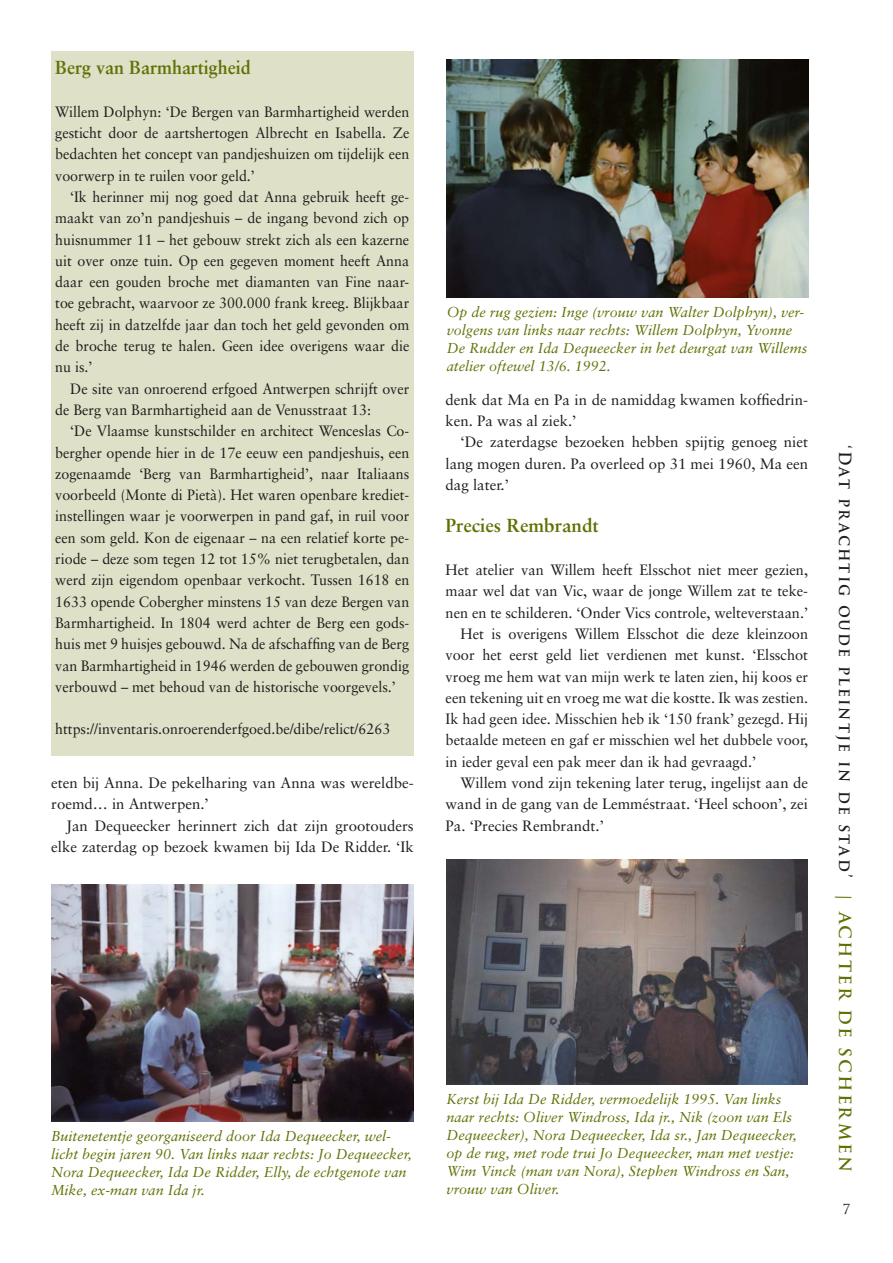
<style>
.page{position:relative;width:893px;height:1263px;background:#fff}
.page>*{position:absolute;margin:0;border:0;box-sizing:border-box;transform-origin:0 0}
.t1{font:700 18.9px "Sabon LT";color:#636f03;scale:.95 1}
.t2{font:700 18.9px "Sabon LT";color:#636f03}
.t3{font:700 16.5px "Trajan Pro";color:#1d1d1b;scale:.94 1}
.t4{font:15px/21.3px "Sabon LT";color:#1d1d1b;text-align:justify;scale:.95 1}
.t5{font:15px/21.3px "Sabon LT";color:#1d1d1b}
.t6{font:italic 14.4px/18px "Sabon LT";color:#636f03}
.t7{font:13.5px "Trajan Pro";color:#1d1d1b}
.s1{color:#636f03}
</style>
<div class="page">
<img style="left:446px;top:859px;width:362px;height:225px">
<div style="left:51px;top:51px;width:363px;height:705px;background:#dee0c8"></div>
<img style="left:51px;top:884px;width:363px;height:238px">
<img style="left:446px;top:60px;width:362px;height:237px">
<p class="t1" style="left:55px;top:56px;width:207px">Berg van Barmhartigheid</p>
<p class="t4" style="left:55px;top:101px;width:374px">Willem Dolphyn: ‘De Bergen van Barmhartigheid werden gesticht door de aartshertogen Albrecht en Isabella. Ze bedachten het concept van pandjeshuizen om tijdelijk een voorwerp in te ruilen voor geld.’</p>
<p class="t4" style="left:55px;top:186px;width:374px;text-indent:15px">‘Ik herinner mij nog goed dat Anna gebruik heeft ge&shy;maakt van zo’n pandjeshuis – de ingang bevond zich op huisnummer 11 – het gebouw strekt zich als een kazerne uit over onze tuin. Op een gegeven moment heeft Anna daar een gouden broche met diamanten van Fine naar&shy;toe gebracht, waarvoor ze 300.000 frank kreeg. Blijkbaar heeft zij in datzelfde jaar dan toch het geld gevonden om de broche terug te halen. Geen idee overigens waar die nu is.’</p>
<p class="t4" style="left:55px;top:378px;width:374px;text-indent:15px">De site van onroerend erfgoed Antwerpen schrijft over de Berg van Barmhartigheid aan de Venusstraat 13:</p>
<p class="t4" style="left:55px;top:420px;width:374px;text-indent:15px">‘De Vlaamse kunstschilder en architect Wenceslas Co&shy;bergher opende hier in de 17e eeuw een pandjeshuis, een zogenaamde ‘Berg van Barmhartigheid’, naar Italiaans voorbeeld (Monte di Pietà). Het waren openbare krediet&shy;instellingen waar je voorwerpen in pand gaf, in ruil voor een som geld. Kon de eigenaar – na een relatief korte pe&shy;riode – deze som tegen 12 tot 15% niet terugbetalen, dan werd zijn eigendom openbaar verkocht. Tussen 1618 en 1633 opende Cobergher minstens 15 van deze Bergen van Barmhartigheid. In 1804 werd achter de Berg een gods&shy;huis met 9 huisjes gebouwd. Na de afschaffing van de Berg van Barmhartigheid in 1946 werden de gebouwen grondig verbouwd – met behoud van de historische voorgevels.’</p>
<p class="t4" style="left:55px;top:718px;width:354px">https://inventaris.onroerenderfgoed.be/dibe/relict/6263</p>
<p class="t5" style="left:51px;top:772px;width:364px">eten bij Anna. De pekelharing van Anna was wereldbe&shy;roemd… in Antwerpen.’</p>
<p class="t5" style="left:51px;top:815px;width:364px;text-align:right">Jan Dequeecker herinnert zich dat zijn grootouders elke zaterdag op bezoek kwamen bij Ida De Ridder. ‘Ik</p>
<p class="t6" style="left:51px;top:1127px;width:362px">Buitenetentje georganiseerd door Ida Dequeecker, wel&shy;licht begin jaren 90. Van links naar rechts: Jo Dequeecker, Nora Dequeecker, Ida De Ridder, Elly, de echtgenote van Mike, ex-man van Ida jr.</p>
<p class="t6" style="left:447px;top:303px;width:362px">Op de rug gezien: Inge (vrouw van Walter Dolphyn), ver&shy;volgens van links naar rechts: Willem Dolphyn, Yvonne De Rudder en Ida Dequeecker in het deurgat van Willems atelier oftewel 13/6. 1992.</p>
<p class="t5" style="left:446px;top:389px;width:364px">denk dat Ma en Pa in de namiddag kwamen koffiedrin&shy;ken. Pa was al ziek.’</p>
<p class="t5" style="left:446px;top:431px;width:364px;text-align:justify;text-indent:15px">‘De zaterdagse bezoeken hebben spijtig genoeg niet lang mogen duren. Pa overleed op 31 mei 1960, Ma een dag later.’</p>
<p class="t2" style="left:446px;top:514px;width:155px">Precies Rembrandt</p>
<p class="t5" style="left:446px;top:559px;width:364px">Het atelier van Willem heeft Elsschot niet meer gezien,</p>
<p class="t5" style="left:446px;top:580px;width:364px">maar wel dat van Vic, waar de jonge Willem zat te teke-</p>
<p class="t5" style="left:446px;top:602px;width:364px">nen en te schilderen. ‘Onder Vics controle, welteverstaan.’</p>
<p class="t5" style="left:461px;top:623px;width:349px">Het is overigens Willem Elsschot die deze kleinzoon</p>
<p class="t5" style="left:446px;top:644px;width:364px">voor het eerst geld liet verdienen met kunst. ‘Elsschot</p>
<p class="t5" style="left:446px;top:665px;width:364px">vroeg me hem wat van mijn werk te laten zien, hij koos er</p>
<p class="t5" style="left:446px;top:687px;width:364px">een tekening uit en vroeg me wat die kostte. Ik was zestien.</p>
<p class="t5" style="left:446px;top:708px;width:364px">Ik had geen idee. Misschien heb ik ‘150 frank’ gezegd. Hij</p>
<p class="t5" style="left:446px;top:729px;width:364px">betaalde meteen en gaf er misschien wel het dubbele voor,</p>
<p class="t5" style="left:446px;top:751px;width:312px">in ieder geval een pak meer dan ik had gevraagd.’</p>
<p class="t5" style="left:461px;top:772px;width:349px">Willem vond zijn tekening later terug, ingelijst aan de</p>
<p class="t5" style="left:446px;top:793px;width:364px">wand in de gang van de Lemméstraat. ‘Heel schoon’, zei</p>
<p class="t5" style="left:446px;top:815px;width:160px">Pa. ‘Precies Rembrandt.’</p>
<p class="t6" style="left:446px;top:1090px;width:352px">Kerst bij Ida De Ridder, vermoedelijk 1995. Van links naar rechts: Oliver Windross, Ida jr., Nik (zoon van Els Dequeecker), Nora Dequeecker, Ida sr., Jan Dequeecker, op de rug, met rode trui Jo Dequeecker, man met vestje:<br>Wim Vinck (man van Nora), Stephen Windross en San, vrouw van Oliver.</p>
<p class="t3" style="left:855px;top:445px;width:775px;rotate:90deg">‘Dat prachtig oude pleintje in de stad’ <span class="s1">| ACHTER DE SCHERMEN</span></p>
<p class="t7" style="left:843px;top:1200px;width:9px">7</p>
</div>
